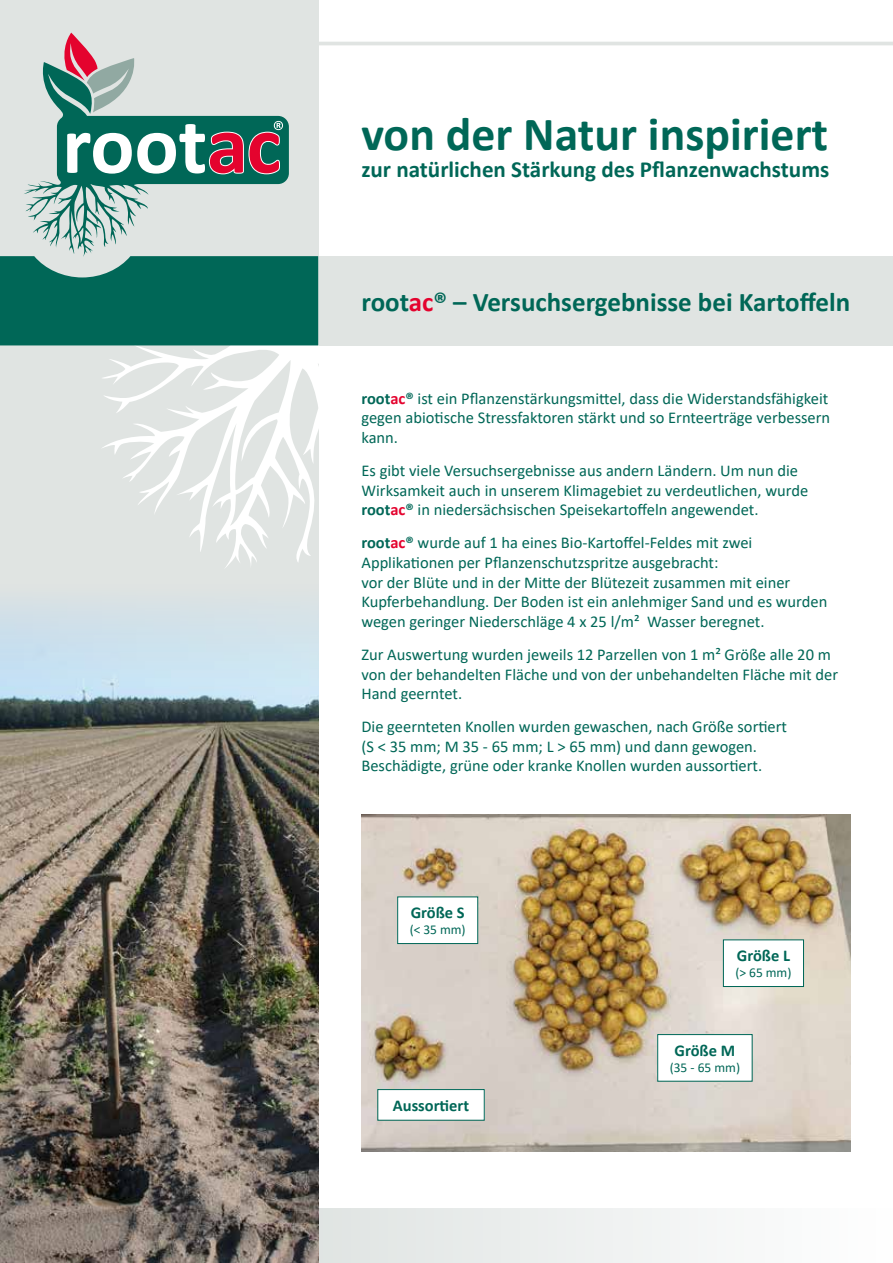
<style>
.page{position:relative;width:893px;height:1263px;background:#fff}
.page>*{position:absolute;margin:0;border:0;box-sizing:border-box;transform-origin:0 0}
.t1{font:700 47.85px "Calibri";color:#006757}
.t2{font:700 27px "Calibri";color:#006757}
.t3{font:700 23.1px "Calibri";color:#006757}
.t4{font:16.5px/19.8px "Calibri";color:#006757}
.t5{font:700 16.5px "Calibri";color:#006757}
.t6{font:13.5px "Calibri";color:#006757}
.s1{color:#e4032e}
.s2{font-weight:700}
.s3{font-weight:700;color:#e4032e}
</style>
<div class="page">
<div style="left:316px;top:1208px;width:577px;height:55px;background:linear-gradient(to right,#dee3e1,#fff)"></div>
<div style="left:311px;top:256px;width:582px;height:89px;background:#e0e4e2"></div>
<div style="left:0;top:0;width:318px;height:1263px;background:#e0e4e2"></div>
<svg style="left:101px;top:345px;width:217px;height:223px"></svg>
<div style="left:0;top:256px;width:318px;height:89px;background:#006757"></div>
<svg style="left:24px;top:62px;width:265px;height:195px"></svg>
<svg style="left:67px;top:121px;width:216px;height:53px"></svg>
<svg style="left:59px;top:33px;width:80px;height:79px"></svg>
<hr style="left:311px;top:42px;width:582px;height:3px;background:#e0e4e2">
<img style="left:361px;top:814px;width:489px;height:337px">
<div style="left:398px;top:897px;width:80px;height:46px;background:#fff"></div>
<div style="left:397px;top:896px;width:81px;height:48px;border:1px solid #006757"></div>
<div style="left:658px;top:1034px;width:94px;height:47px;background:#fff"></div>
<div style="left:657px;top:1034px;width:96px;height:48px;border:1px solid #006757"></div>
<div style="left:723px;top:940px;width:80px;height:46px;background:#fff"></div>
<div style="left:723px;top:939px;width:81px;height:48px;border:1px solid #006757"></div>
<div style="left:378px;top:1089px;width:106px;height:31px;background:#fff"></div>
<div style="left:377px;top:1089px;width:108px;height:32px;border:1px solid #006757"></div>
<img style="left:0;top:606px;width:318px;height:657px">
<h1 class="t1" style="left:361px;top:100px;width:468px">von der Natur inspiriert</h1>
<h3 class="t3" style="left:361px;top:153px;width:469px">zur natürlichen Stärkung des Pflanzenwachstums</h3>
<h2 class="t2" style="left:361px;top:283px;width:490px">root<span class="s1">ac</span>® – Versuchsergebnisse bei Kartoffeln</h2>
<p class="t4" style="left:361px;top:388px;width:470px;text-align:justify"><span class="s2">root</span><span class="s3">ac</span><span class="s2">®</span> ist ein Pflanzenstärkungsmittel, dass die Widerstandsfähigkeit gegen abiotische Stressfaktoren stärkt und so Ernteerträge verbessern kann.</p>
<p class="t4" style="left:361px;top:460px;width:448px">Es gibt viele Versuchsergebnisse aus andern Ländern. Um nun die<br>Wirksamkeit auch in unserem Klimagebiet zu verdeutlichen, wurde <span class="s2">root</span><span class="s3">ac</span><span class="s2">®</span> in niedersächsischen Speisekartoffeln angewendet.</p>
<p class="t4" style="left:361px;top:532px;width:467px"><span class="s2">root</span><span class="s3">ac</span><span class="s2">®</span> wurde auf 1 ha eines Bio-Kartoffel-Feldes mit zwei Applikationen per Pflanzenschutzspritze ausgebracht:<br>vor der Blüte und in der Mitte der Blütezeit zusammen mit einer Kupferbehandlung. Der Boden ist ein anlehmiger Sand und es wurden wegen geringer Niederschläge 4 x 25 l/m² Wasser beregnet.</p>
<p class="t4" style="left:361px;top:644px;width:478px">Zur Auswertung wurden jeweils 12 Parzellen von 1 m² Größe alle 20 m von der behandelten Fläche und von der unbehandelten Fläche mit der<br>Hand geerntet.</p>
<p class="t4" style="left:361px;top:716px;width:427px">Die geernteten Knollen wurden gewaschen, nach Größe sortiert (S &lt; 35 mm; M 35 - 65 mm; L &gt; 65 mm) und dann gewogen.<br>Beschädigte, grüne oder kranke Knollen wurden aussortiert.</p>
<p class="t5" style="left:411px;top:901px;width:56px">Größe S</p>
<p class="t6" style="left:410px;top:920px;width:58px">(&lt; 35 mm)</p>
<p class="t5" style="left:393px;top:1094px;width:78px">Aussortiert</p>
<p class="t5" style="left:737px;top:944px;width:55px">Größe L</p>
<p class="t6" style="left:735px;top:963px;width:58px">(&gt; 65 mm)</p>
<p class="t5" style="left:675px;top:1039px;width:62px">Größe M</p>
<p class="t6" style="left:670px;top:1058px;width:72px">(35 - 65 mm)</p>
</div>
